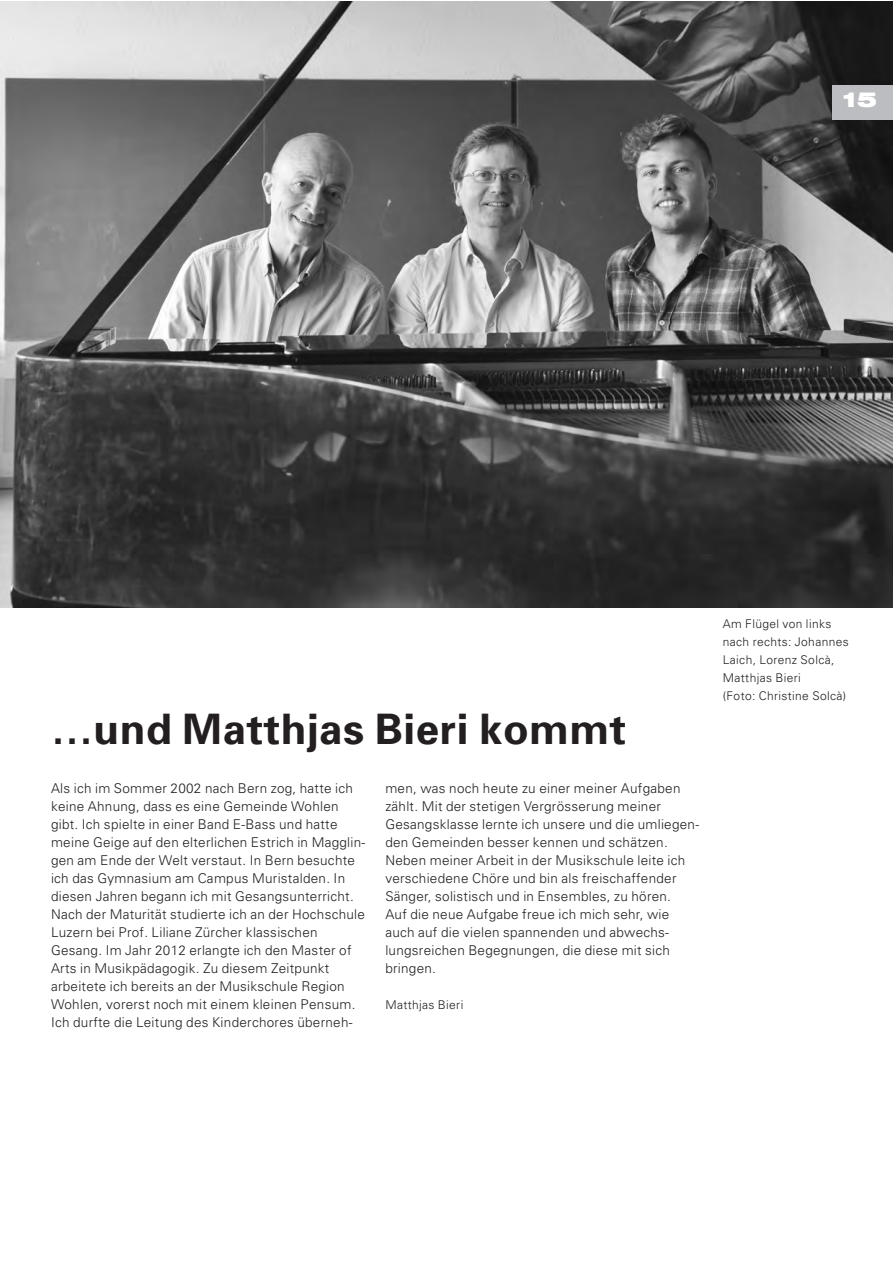
<style>
.page{position:relative;width:893px;height:1263px;background:#fff}
.page>*{position:absolute;margin:0;border:0;box-sizing:border-box;transform-origin:0 0}
.t1{font:700 42px "Univers";letter-spacing:.015em;color:#231f20}
.t2{font:900 expanded 21px "Helvetica Neue LT Com";color:#fff}
.t3{font:300 13.5px/18px "Univers";letter-spacing:.02em;color:#231f20}
.t4{font:300 12px/18px "Univers";letter-spacing:.03em;color:#231f20}
</style>
<div class="page">
<img style="left:0;top:1px;width:893px;height:606px">
<div style="left:832px;top:85px;width:61px;height:35px;background:#bcbdc0"></div>
<h2 class="t2" style="left:843px;top:86px;width:36px">15</h2>
<h1 class="t1" style="left:51px;top:702px;width:577px">…und Matthjas Bieri kommt</h1>
<p class="t3" style="left:385px;top:779px;width:315px">men, was noch heute zu einer meiner Aufgaben zählt. Mit der stetigen Vergrösserung meiner Gesangsklasse lernte ich unsere und die umliegen&shy;den Gemeinden besser kennen und schätzen.<br>Neben meiner Arbeit in der Musikschule leite ich verschiedene Chöre und bin als freischaffender Sänger, solistisch und in Ensembles, zu hören.<br>Auf die neue Aufgabe freue ich mich sehr, wie auch auf die vielen spannenden und abwechs&shy;lungsreichen Begegnungen, die diese mit sich bringen.</p>
<p class="t4" style="left:385px;top:996px;width:79px">Matthjas Bieri</p>
<p class="t3" style="left:51px;top:779px;width:316px">Als ich im Sommer 2002 nach Bern zog, hatte ich keine Ahnung, dass es eine Gemeinde Wohlen gibt. Ich spielte in einer Band E-Bass und hatte meine Geige auf den elterlichen Estrich in Magglin&shy;gen am Ende der Welt verstaut. In Bern besuchte ich das Gymnasium am Campus Muristalden. In diesen Jahren begann ich mit Gesangsunterricht.<br>Nach der Maturität studierte ich an der Hochschule Luzern bei Prof. Liliane Zürcher klassischen Gesang. Im Jahr 2012 erlangte ich den Master of Arts in Musikpädagogik. Zu diesem Zeitpunkt arbeitete ich bereits an der Musikschule Region Wohlen, vorerst noch mit einem kleinen Pensum.<br>Ich durfte die Leitung des Kinderchores überneh-</p>
<p class="t4" style="left:723px;top:615px;width:127px">Am Flügel von links nach rechts: Johannes<br>Laich, Lorenz Solcà,<br>Matthjas Bieri<br>(Foto: Christine Solcà)</p>
</div>
